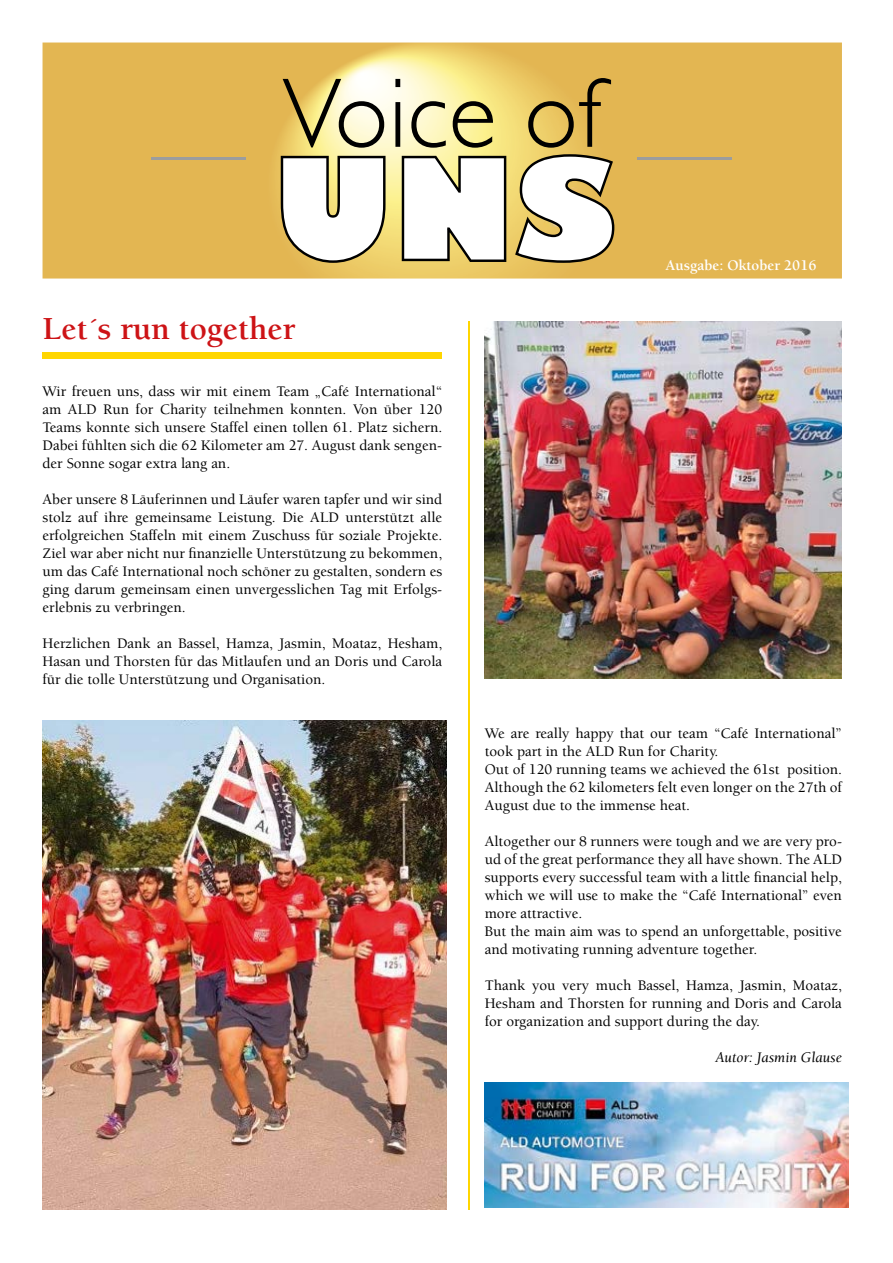
<style>
.page{position:relative;width:893px;height:1263px;background:#fff}
.page>*{position:absolute;margin:0;border:0;box-sizing:border-box;transform-origin:0 0}
.t1{font:800 138px "Gill Sans";color:#fff}
.t2{font:300 99.45px "Gill Sans";color:#000}
.t3{font:700 33px "Berkeley";color:#cd1316}
.t4{font:500 15px/18px "Berkeley";color:#000;text-align:justify}
.t5{font:700 15px "Berkeley";color:#fff}
.t6{font:italic 15px "Berkeley";color:#000}
</style>
<div class="page">
<img style="left:43px;top:43px;width:799px;height:236px">
<svg style="left:281px;top:156px;width:105px;height:107px;background:#d9c36b"></svg>
<svg style="left:402px;top:156px;width:104px;height:106px;background:#dbcb74"></svg>
<svg style="left:515px;top:154px;width:99px;height:109px;background:#cead58"></svg>
<hr style="left:152px;top:157px;width:94px;height:2px;background:#9c9d9d">
<hr style="left:638px;top:157px;width:94px;height:2px;background:#9c9d9d">
<hr style="left:468px;top:321px;width:1px;height:889px;background:#ffd600">
<div style="left:43px;top:352px;width:399px;height:6px;background:#ffd600"></div>
<img style="left:485px;top:321px;width:357px;height:357px">
<img style="left:43px;top:721px;width:403px;height:489px">
<img style="left:485px;top:1082px;width:363px;height:126px">
<h2 class="t2" style="left:282px;top:36px;width:321px">Voice of</h2>
<h1 class="t1" style="left:273px;top:101px;width:344px">UNS</h1>
<h3 class="t3" style="left:43px;top:311px;width:254px">Let´s run together</h3>
<p class="t4" style="left:43px;top:383px;width:401px">Wir freuen uns, dass wir mit einem Team „Café International“ am ALD Run for Charity teilnehmen konnten. Von über 120<br>Teams konnte sich unsere Staffel einen tollen 61. Platz sichern.<br>Dabei fühlten sich die 62 Kilometer am 27. August dank sengen&shy;der Sonne sogar extra lang an.</p>
<p class="t4" style="left:43px;top:491px;width:401px">Aber unsere 8 Läuferinnen und Läufer waren tapfer und wir sind stolz auf ihre gemeinsame Leistung. Die ALD unterstützt alle erfolgreichen Staffeln mit einem Zuschuss für soziale Projekte.<br>Ziel war aber nicht nur finanzielle Unterstützung zu bekommen, um das Café International noch schöner zu gestalten, sondern es ging darum gemeinsam einen unvergesslichen Tag mit Erfolgs&shy;erlebnis zu verbringen.</p>
<p class="t4" style="left:43px;top:635px;width:401px">Herzlichen Dank an Bassel, Hamza, Jasmin, Moataz, Hesham, Hasan und Thorsten für das Mitlaufen und an Doris und Carola für die tolle Unterstützung und Organisation.</p>
<p class="t5" style="left:665px;top:257px;width:152px">Ausgabe: Oktober 2016</p>
<p class="t4" style="left:485px;top:725px;width:359px;text-align:left">We are really happy that our team “Café International” took part in the ALD Run for Charity.<br>Out of 120 running teams we achieved the 61st position.<br>Although the 62 kilometers felt even longer on the 27th of August due to the immense heat.</p>
<p class="t4" style="left:485px;top:833px;width:359px;text-align:left">Altogether our 8 runners were tough and we are very pro&shy;ud of the great performance they all have shown. The ALD supports every successful team with a little financial help, which we will use to make the “Café International” even more attractive.<br>But the main aim was to spend an unforgettable, positive and motivating running adventure together.</p>
<p class="t4" style="left:485px;top:977px;width:359px">Thank you very much Bassel, Hamza, Jasmin, Moataz, Hesham and Thorsten for running and Doris and Carola for organization and support during the day.</p>
<p class="t6" style="left:715px;top:1049px;width:128px">Autor: Jasmin Glause</p>
</div>
